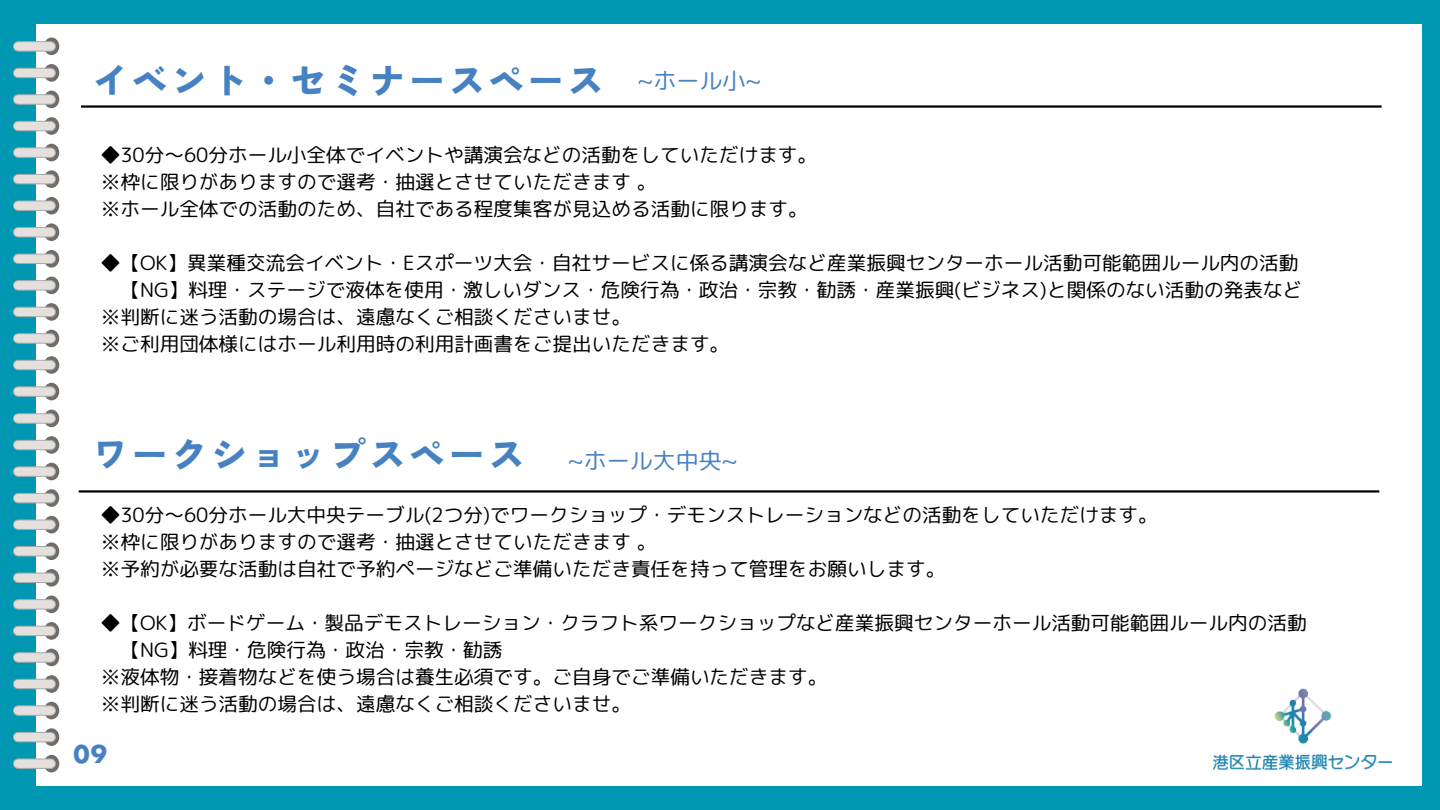
<style>
.page{position:relative;width:1440px;height:810px;background:#0097b2}
.page>*{position:absolute;margin:0;border:0;box-sizing:border-box;transform-origin:0 0}
.t1{font:900 36px "Zen Kaku Gothic New";letter-spacing:.1em;color:#4681c2}
.t2{font:700 23.7px "Futura LT Pro";color:#4681c2}
.t3{font:23px "rounded mplus 1 p regular";color:#4681c2}
.t4{font:19.6px "rounded mplus 1 p regular";color:#000}
</style>
<div class="page">
<div style="left:36px;top:24px;width:1386px;height:762px;background:#fff"></div>
<svg style="left:13px;top:38px;width:46px;height:362px"></svg>
<svg style="left:13px;top:410px;width:46px;height:362px"></svg>
<hr style="left:81px;top:105px;width:1301px;height:3px;background:#000">
<hr style="left:79px;top:490px;width:1300px;height:3px;background:#000">
<img style="left:1213px;top:688px;width:179px;height:81px">
<p class="t1" style="left:92px;top:52px;width:513px">イベント・セミナースペース</p>
<h3 class="t3" style="left:638px;top:65px;width:125px">~ホール小~</h3>
<p class="t4" style="left:101px;top:141px;width:718px">◆30分〜60分ホール小全体でイベントや講演会などの活動をしていただけます。</p>
<p class="t4" style="left:101px;top:168px;width:557px">※枠に限りがありますので選考・抽選とさせていただきます。</p>
<p class="t4" style="left:101px;top:195px;width:709px">※ホール全体での活動のため、自社である程度集客が見込める活動に限ります。</p>
<p class="t4" style="left:101px;top:249px;width:1199px">◆【OK】異業種交流会イベント・Eスポーツ大会・自社サービスに係る講演会など産業振興センターホール活動可能範囲ルール内の活動</p>
<p class="t4" style="left:120px;top:276px;width:1184px">【NG】料理・ステージで液体を使用・激しいダンス・危険行為・政治・宗教・勧誘・産業振興(ビジネス)と関係のない活動の発表など</p>
<p class="t4" style="left:101px;top:303px;width:532px">※判断に迷う活動の場合は、遠慮なくご相談くださいませ。</p>
<p class="t4" style="left:101px;top:330px;width:630px">※ご利用団体様にはホール利用時の利用計画書をご提出いただきます。</p>
<h1 class="t1" style="left:92px;top:426px;width:434px">ワークショップスペース</h1>
<h2 class="t3" style="left:568px;top:444px;width:171px">~ホール大中央~</h2>
<h2 class="t4" style="left:101px;top:501px;width:1059px">◆30分〜60分ホール大中央テーブル(2つ分)でワークショップ・デモンストレーションなどの活動をしていただけます。</h2>
<p class="t4" style="left:101px;top:528px;width:557px">※枠に限りがありますので選考・抽選とさせていただきます。</p>
<p class="t4" style="left:101px;top:555px;width:846px">※予約が必要な活動は自社で予約ページなどご準備いただき責任を持って管理をお願いします。</p>
<p class="t4" style="left:101px;top:609px;width:1207px">◆【OK】ボードゲーム・製品デモストレーション・クラフト系ワークショップなど産業振興センターホール活動可能範囲ルール内の活動</p>
<p class="t4" style="left:120px;top:636px;width:384px">【NG】料理・危険行為・政治・宗教・勧誘</p>
<p class="t4" style="left:101px;top:663px;width:728px">※液体物・接着物などを使う場合は養生必須です。ご自身でご準備いただきます。</p>
<p class="t4" style="left:101px;top:690px;width:532px">※判断に迷う活動の場合は、遠慮なくご相談くださいませ。</p>
<h1 class="t2" style="left:73px;top:743px;width:35px">09</h1>
</div>
